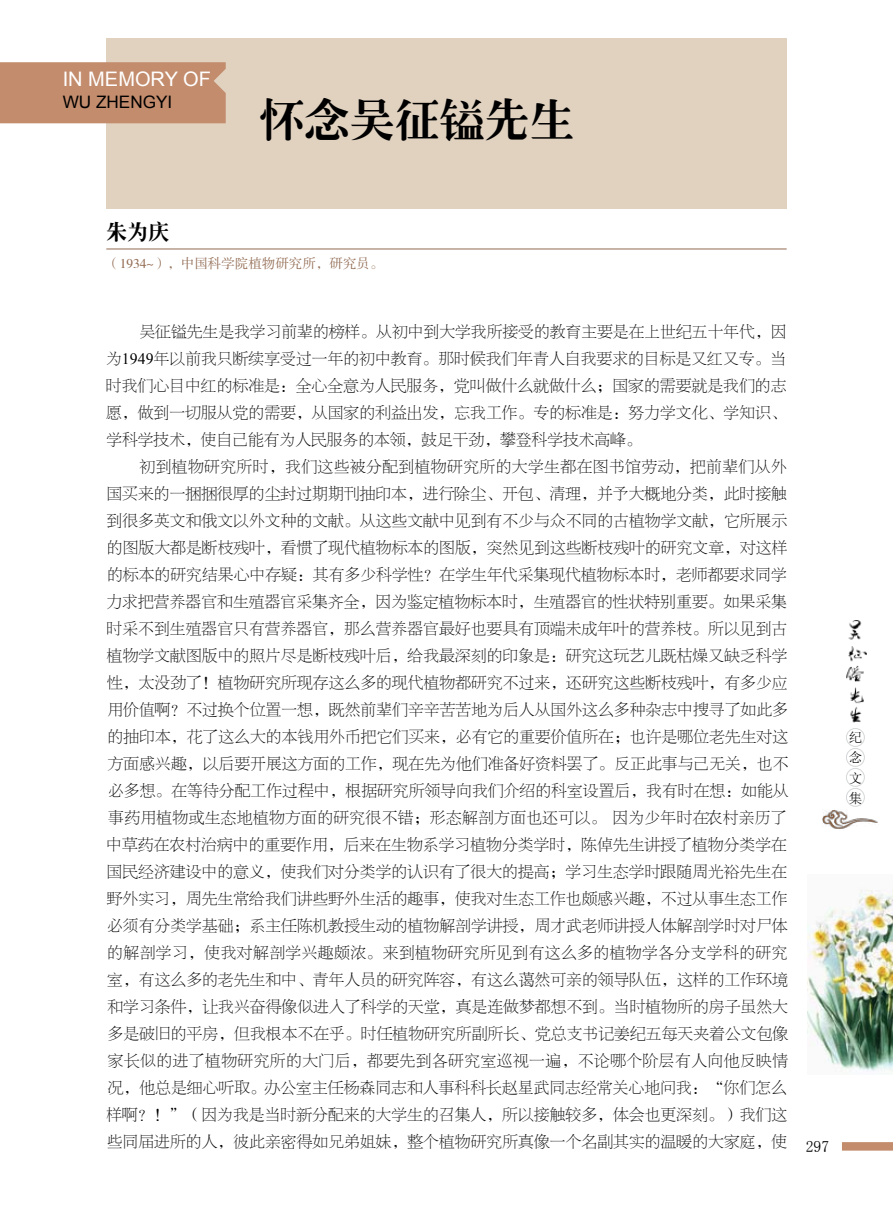
<style>
.page{position:relative;width:893px;height:1212px;background:#fff}
.page>*{position:absolute;margin:0;border:0;box-sizing:border-box;transform-origin:0 0}
.t1{font:45px "CT Lao Song SJ";color:#000}
.t2{font:21px "CT Lao Song SJ";color:#000}
.t3{font:19.95px "Arial";color:#fff}
.t4{font:17.1px "Arial";color:#000}
.t5{font:15.75px "FZBSK GBK1 0";letter-spacing:.005em;color:#000}
.t6{font:15.75px "FZBSK GBK1 0";letter-spacing:.03em;color:#000}
.t7{font:15.75px "Sim Sun";color:#000}
.t8{font:13.5px "FZSSK GBK1 0";color:#916950}
.t9{font:13.5px/20.2px "Sim Sun";color:#000;text-align:justify}
.s1{font-family:"Times New Roman"}
</style>
<div class="page">
<div style="left:106px;top:38px;width:681px;height:170px;background:#e1d2c0"></div>
<hr style="left:106px;top:249px;width:681px;height:1px;background:#916950">
<div style="left:0;top:62px;width:226px;height:61px;background:#c38c6d"></div>
<div style="left:842px;top:1142px;width:51px;height:8px;background:#c38c6d"></div>
<div style="left:846px;top:728px;width:19px;height:19px;border:1px solid #d5d7d8;border-radius:50%"></div>
<div style="left:846px;top:748px;width:19px;height:18px;border:1px solid #d5d7d8;border-radius:50%"></div>
<div style="left:846px;top:768px;width:19px;height:18px;border:1px solid #d5d7d8;border-radius:50%"></div>
<div style="left:846px;top:788px;width:19px;height:18px;border:1px solid #d5d7d8;border-radius:50%"></div>
<img style="left:823px;top:810px;width:55px;height:19px">
<img style="left:846px;top:621px;width:21px;height:102px">
<img style="left:808px;top:888px;width:85px;height:184px">
<p class="t3" style="left:63px;top:66px;width:150px">IN MEMORY OF</p>
<p class="t4" style="left:63px;top:90px;width:111px">WU ZHENGYI</p>
<p class="t1" style="left:259px;top:96px;width:316px">怀念吴征镒先生</p>
<p class="t2" style="left:106px;top:221px;width:64px">朱为庆</p>
<p class="t8" style="left:106px;top:256px;width:279px">（1934~），中国科学院植物研究所，研究员。</p>
<p class="t5" style="left:139px;top:323px;width:649px">吴征镒先生是我学习前辈的榜样。从初中到大学我所接受的教育主要是在上世纪五十年代，因</p>
<p class="t5" style="left:106px;top:350px;width:682px">为<span class="s1">1949</span>年以前我只断续享受过一年的初中教育。那时候我们年青人自我要求的目标是又红又专。当</p>
<p class="t5" style="left:106px;top:377px;width:682px">时我们心目中红的标准是：全心全意为人民服务，党叫做什么就做什么；国家的需要就是我们的志</p>
<p class="t5" style="left:106px;top:404px;width:682px">愿，做到一切服从党的需要，从国家的利益出发，忘我工作。专的标准是：努力学文化、学知识、</p>
<p class="t5" style="left:106px;top:431px;width:537px">学科学技术，使自己能有为人民服务的本领，鼓足干劲，攀登科学技术高峰。</p>
<p class="t6" style="left:139px;top:458px;width:649px">初到植物研究所时，我们这些被分配到植物研究所的大学生都在图书馆劳动，把前辈们从外</p>
<p class="t5" style="left:106px;top:485px;width:682px">国买来的一捆捆很厚的尘封过期期刊抽印本，进行除尘、开包、清理，并予大概地分类，此时接触</p>
<p class="t5" style="left:107px;top:512px;width:682px">到很多英文和俄文以外文种的文献。从这些文献中见到有不少与众不同的古植物学文献，它所展示</p>
<p class="t5" style="left:107px;top:539px;width:682px">的图版大都是断枝残叶，看惯了现代植物标本的图版，突然见到这些断枝残叶的研究文章，对这样</p>
<p class="t5" style="left:107px;top:566px;width:681px">的标本的研究结果心中存疑：其有多少科学性？在学生年代采集现代植物标本时，老师都要求同学</p>
<p class="t5" style="left:106px;top:593px;width:682px">力求把营养器官和生殖器官采集齐全，因为鉴定植物标本时，生殖器官的性状特别重要。如果采集</p>
<p class="t5" style="left:107px;top:620px;width:682px">时采不到生殖器官只有营养器官，那么营养器官最好也要具有顶端未成年叶的营养枝。所以见到古</p>
<p class="t5" style="left:107px;top:647px;width:682px">植物学文献图版中的照片尽是断枝残叶后，给我最深刻的印象是：研究这玩艺儿既枯燥又缺乏科学</p>
<p class="t5" style="left:107px;top:674px;width:682px">性，太没劲了！植物研究所现存这么多的现代植物都研究不过来，还研究这些断枝残叶，有多少应</p>
<p class="t5" style="left:107px;top:701px;width:682px">用价值啊？不过换个位置一想，既然前辈们辛辛苦苦地为后人从国外这么多种杂志中搜寻了如此多</p>
<p class="t5" style="left:108px;top:728px;width:682px">的抽印本，花了这么大的本钱用外币把它们买来，必有它的重要价值所在；也许是哪位老先生对这</p>
<p class="t5" style="left:108px;top:755px;width:682px">方面感兴趣，以后要开展这方面的工作，现在先为他们准备好资料罢了。反正此事与己无关，也不</p>
<p class="t5" style="left:108px;top:782px;width:682px">必多想。在等待分配工作过程中，根据研究所领导向我们介绍的科室设置后，我有时在想：如能从</p>
<p class="t5" style="left:108px;top:809px;width:680px">事药用植物或生态地植物方面的研究很不错；形态解剖方面也还可以。因为少年时在农村亲历了</p>
<p class="t5" style="left:106px;top:836px;width:682px">中草药在农村治病中的重要作用，后来在生物系学习植物分类学时，陈倬先生讲授了植物分类学在</p>
<p class="t5" style="left:107px;top:863px;width:682px">国民经济建设中的意义，使我们对分类学的认识有了很大的提高；学习生态学时跟随周光裕先生在</p>
<p class="t5" style="left:107px;top:890px;width:682px">野外实习，周先生常给我们讲些野外生活的趣事，使我对生态工作也颇感兴趣，不过从事生态工作</p>
<p class="t5" style="left:107px;top:917px;width:682px">必须有分类学基础；系主任陈机教授生动的植物解剖学讲授，周才武老师讲授人体解剖学时对尸体</p>
<p class="t6" style="left:107px;top:944px;width:682px">的解剖学习，使我对解剖学兴趣颇浓。来到植物研究所见到有这么多的植物学各分支学科的研究</p>
<p class="t5" style="left:107px;top:971px;width:682px">室，有这么多的老先生和中、青年人员的研究阵容，有这么蔼然可亲的领导队伍，这样的工作环境</p>
<p class="t5" style="left:107px;top:998px;width:682px">和学习条件，让我兴奋得像似进入了科学的天堂，真是连做梦都想不到。当时植物所的房子虽然大</p>
<p class="t5" style="left:108px;top:1025px;width:682px">多是破旧的平房，但我根本不在乎。时任植物研究所副所长、党总支书记姜纪五每天夹着公文包像</p>
<p class="t6" style="left:108px;top:1052px;width:682px">家长似的进了植物研究所的大门后，都要先到各研究室巡视一遍，不论哪个阶层有人向他反映情</p>
<p class="t5" style="left:108px;top:1079px;width:681px">况，他总是细心听取。办公室主任杨森同志和人事科科长赵星武同志经常关心地问我：“你们怎么</p>
<p class="t5" style="left:106px;top:1106px;width:682px">样啊？！”（因为我是当时新分配来的大学生的召集人，所以接触较多，体会也更深刻。）我们这</p>
<p class="t5" style="left:107px;top:1133px;width:682px">些同届进所的人，彼此亲密得如兄弟姐妹，整个植物研究所真像一个名副其实的温暖的大家庭，使</p>
<p class="t7" style="left:806px;top:1138px;width:25px">297</p>
<p class="t9" style="left:849px;top:727px;width:14px">纪念文集</p>
</div>
